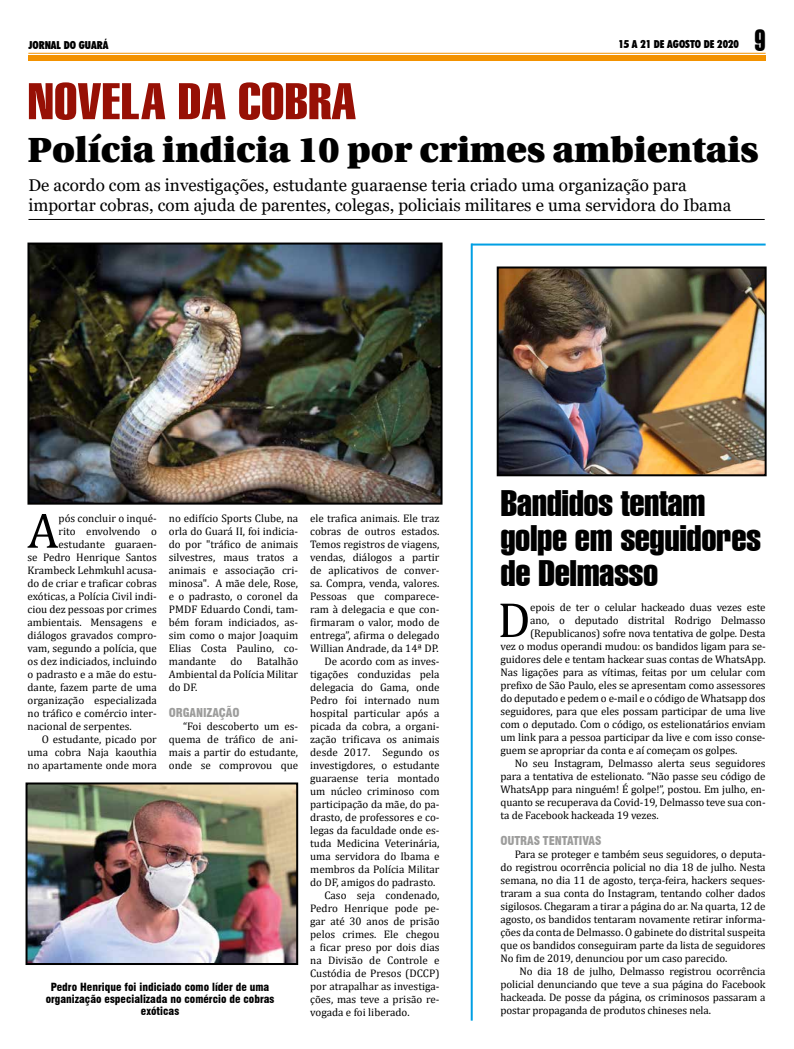
<style>
.page{position:relative;width:794px;height:1049px;background:#fff}
.page>*{position:absolute;margin:0;border:0;box-sizing:border-box;transform-origin:0 0}
.t1{font:50px "Swiss 911 BT Extra Compressed";color:#971005;scale:1.25 1}
.t2{font:50px "Cambria";color:#000}
.t3{font:36px/35px "Swiss 911 BT Extra Compressed";letter-spacing:-.01em;color:#000;scale:1.25 1}
.t4{font:900 35px "Utopia";color:#000}
.t5{font:29.6px "Swiss 911 BT Extra Compressed";color:#000}
.t6{font:17px/20px "Georgia";color:#000}
.t7{font:900 condensed 12px "Swiss 721 BT";letter-spacing:-.01em;color:#9d9d9c}
.t8{font:11px/13px "Cambria";color:#000;text-align:justify}
.t9{font:900 condensed 11px/12px "Swiss 721 BT";color:#000;text-align:center}
.t10{font:900 condensed 11px "Futura BT";color:#000}
</style>
<div class="page">
<div style="left:28px;top:55px;width:737px;height:6px;background:#f39200"></div>
<hr style="left:28px;top:53px;width:737px;height:1px;background:#f39200">
<img style="left:496px;top:266px;width:271px;height:211px">
<hr style="left:28px;top:219px;width:736px;height:1px;background:#000">
<hr style="left:471px;top:244px;width:294px;height:2px;background:#009fe3">
<hr style="left:471px;top:244px;width:2px;height:776px;background:#009fe3">
<img style="left:25px;top:782px;width:274px;height:183px">
<img style="left:27px;top:242px;width:416px;height:263px">
<p class="t10" style="left:28px;top:38px;width:82px">JORNAL DO GUARÁ</p>
<p class="t10" style="left:618px;top:37px;width:122px">15 A 21 DE AGOSTO DE 2020</p>
<h3 class="t5" style="left:754px;top:24px;width:13px">9</h3>
<h1 class="t1" style="left:28px;top:73px;width:264px">NOVELA DA COBRA</h1>
<h3 class="t4" style="left:28px;top:130px;width:732px">Polícia indicia 10 por crimes ambientais</h3>
<h3 class="t6" style="left:28px;top:175px;width:704px">De acordo com as investigações, estudante guaraense teria criado uma organização para importar cobras, com ajuda de parentes, colegas, policiais militares e uma servidora do Ibama</h3>
<h1 class="t2" style="left:27px;top:501px;width:33px">A</h1>
<p class="t8" style="left:59px;top:511px;width:100px">pós concluir o inqué-</p>
<p class="t8" style="left:59px;top:524px;width:100px">rito envolvendo o</p>
<p class="t8" style="left:59px;top:537px;width:100px">estudante guaraen-</p>
<p class="t8" style="left:28px;top:550px;width:131px">se Pedro Henrique Santos</p>
<p class="t8" style="left:28px;top:563px;width:131px">Krambeck Lehmkuhl acusa-</p>
<p class="t8" style="left:28px;top:576px;width:131px">do de criar e traficar cobras</p>
<p class="t8" style="left:28px;top:589px;width:131px">exóticas, a Polícia Civil indi-</p>
<p class="t8" style="left:28px;top:602px;width:131px">ciou dez pessoas por crimes</p>
<p class="t8" style="left:28px;top:615px;width:131px">ambientais. Mensagens e</p>
<p class="t8" style="left:28px;top:628px;width:131px">diálogos gravados compro-</p>
<p class="t8" style="left:28px;top:641px;width:131px">vam, segundo a polícia, que</p>
<p class="t8" style="left:28px;top:654px;width:131px">os dez indiciados, incluindo</p>
<p class="t8" style="left:28px;top:667px;width:131px">o padrasto e a mãe do estu-</p>
<p class="t8" style="left:28px;top:680px;width:131px">dante, fazem parte de uma</p>
<p class="t8" style="left:28px;top:693px;width:131px">organização especializada</p>
<p class="t8" style="left:28px;top:706px;width:131px">no tráfico e comércio inter-</p>
<p class="t8" style="left:28px;top:719px;width:106px">nacional de serpentes.</p>
<p class="t8" style="left:42px;top:732px;width:117px">O estudante, picado por</p>
<p class="t8" style="left:28px;top:745px;width:131px">uma cobra Naja kaouthia</p>
<p class="t8" style="left:28px;top:758px;width:131px">no apartamente onde mora</p>
<p class="t8" style="left:169px;top:511px;width:131px">no edifício Sports Clube, na orla do Guará II, foi indicia&shy;do por "tráfico de animais silvestres, maus tratos a animais e associação cri&shy;minosa". A mãe dele, Rose, e o padrasto, o coronel da PMDF Eduardo Condi, tam&shy;bém foram indiciados, as&shy;sim como o major Joaquim Elias Costa Paulino, co&shy;mandante</p>
<p class="t8" style="left:169px;top:654px;width:131px;text-indent:88px">Batalhão Ambiental da Polícia Militar do DF.</p>
<p class="t7" style="left:169px;top:705px;width:72px">ORGANIZAÇÃO</p>
<p class="t8" style="left:169px;top:719px;width:131px;text-indent:14px">“Foi descoberto um es&shy;quema de tráfico de ani&shy;mais a partir do estudante, onde se comprovou que</p>
<p class="t8" style="left:230px;top:654px;width:13px">do</p>
<p class="t9" style="left:46px;top:981px;width:230px">Pedro Henrique foi indiciado como líder de uma organização especializada no comércio de cobras exóticas</p>
<p class="t8" style="left:310px;top:511px;width:131px">ele trafica animais. Ele traz</p>
<p class="t8" style="left:310px;top:524px;width:131px">cobras de outros estados.</p>
<p class="t8" style="left:310px;top:537px;width:131px">Temos registros de viagens,</p>
<p class="t8" style="left:310px;top:550px;width:131px">vendas, diálogos a partir</p>
<p class="t8" style="left:310px;top:563px;width:131px">de aplicativos de conver-</p>
<p class="t8" style="left:310px;top:576px;width:131px">sa. Compra, venda, valores.</p>
<p class="t8" style="left:310px;top:589px;width:131px">Pessoas que comparece-</p>
<p class="t8" style="left:310px;top:602px;width:131px">ram à delegacia e que con-</p>
<p class="t8" style="left:310px;top:615px;width:131px">firmaram o valor, modo de</p>
<p class="t8" style="left:310px;top:628px;width:131px">entrega”, afirma o delegado</p>
<p class="t8" style="left:310px;top:641px;width:130px">Willian Andrade, da 14ª DP.</p>
<p class="t8" style="left:324px;top:654px;width:117px">De acordo com as inves-</p>
<p class="t8" style="left:310px;top:667px;width:131px">tigações conduzidas pela</p>
<p class="t8" style="left:310px;top:680px;width:131px">delegacia do Gama, onde</p>
<p class="t8" style="left:310px;top:693px;width:131px">Pedro foi internado num</p>
<p class="t8" style="left:310px;top:706px;width:131px">hospital particular após a</p>
<p class="t8" style="left:310px;top:719px;width:131px">picada da cobra, a organi-</p>
<p class="t8" style="left:310px;top:732px;width:131px">zação trificava os animais</p>
<p class="t8" style="left:310px;top:745px;width:131px">desde 2017. Segundo os</p>
<p class="t8" style="left:310px;top:758px;width:131px">investigdores, o estudante</p>
<p class="t8" style="left:310px;top:771px;width:131px">guaraense teria montado</p>
<p class="t8" style="left:310px;top:784px;width:131px">um núcleo criminoso com</p>
<p class="t8" style="left:310px;top:797px;width:131px">participação da mãe, do pa-</p>
<p class="t8" style="left:310px;top:810px;width:131px">drasto, de professores e co-</p>
<p class="t8" style="left:310px;top:823px;width:131px">legas da faculdade onde es-</p>
<p class="t8" style="left:310px;top:836px;width:131px">tuda Medicina Veterinária,</p>
<p class="t8" style="left:310px;top:849px;width:131px">uma servidora do Ibama e</p>
<p class="t8" style="left:310px;top:862px;width:131px">membros da Polícia Militar</p>
<p class="t8" style="left:310px;top:875px;width:127px">do DF, amigos do padrasto.</p>
<p class="t8" style="left:324px;top:888px;width:117px">Caso seja condenado,</p>
<p class="t8" style="left:310px;top:901px;width:131px">Pedro Henrique pode pe-</p>
<p class="t8" style="left:310px;top:914px;width:131px">gar até 30 anos de prisão</p>
<p class="t8" style="left:310px;top:927px;width:131px">pelos crimes. Ele chegou</p>
<p class="t8" style="left:310px;top:940px;width:131px">a ficar preso por dois dias</p>
<p class="t8" style="left:310px;top:953px;width:131px">na Divisão de Controle e</p>
<p class="t8" style="left:310px;top:966px;width:131px">Custódia de Presos (DCCP)</p>
<p class="t8" style="left:310px;top:979px;width:131px">por atrapalhar as investiga-</p>
<p class="t8" style="left:310px;top:992px;width:131px">ções, mas teve a prisão re-</p>
<p class="t8" style="left:310px;top:1005px;width:101px">vogada e foi liberado.</p>
<h2 class="t3" style="left:500px;top:486px;width:210px">Bandidos tentam golpe em seguidores de Delmasso</h2>
<h1 class="t2" style="left:497px;top:590px;width:35px">D</h1>
<p class="t8" style="left:530px;top:601px;width:237px">epois de ter o celular hackeado duas vezes este</p>
<p class="t8" style="left:530px;top:614px;width:237px">ano, o deputado distrital Rodrigo Delmasso</p>
<p class="t8" style="left:530px;top:627px;width:237px">(Republicanos) sofre nova tentativa de golpe. Desta</p>
<p class="t8" style="left:500px;top:640px;width:267px">vez o modus operandi mudou: os bandidos ligam para se-</p>
<p class="t8" style="left:500px;top:653px;width:267px">guidores dele e tentam hackear suas contas de WhatsApp.</p>
<p class="t8" style="left:500px;top:666px;width:266px">Nas ligações para as vítimas, feitas por um celular com</p>
<p class="t8" style="left:500px;top:679px;width:267px">prefixo de São Paulo, eles se apresentam como assessores</p>
<p class="t8" style="left:500px;top:692px;width:267px">do deputado e pedem o e-mail e o código de Whatsapp dos</p>
<p class="t8" style="left:500px;top:705px;width:267px">seguidores, para que eles possam participar de uma live</p>
<p class="t8" style="left:500px;top:718px;width:267px">com o deputado. Com o código, os estelionatários enviam</p>
<p class="t8" style="left:500px;top:731px;width:267px">um link para a pessoa participar da live e com isso conse-</p>
<p class="t8" style="left:500px;top:744px;width:238px">guem se apropriar da conta e aí começam os golpes.</p>
<p class="t8" style="left:514px;top:757px;width:252px">No seu Instagram, Delmasso alerta seus seguidores</p>
<p class="t8" style="left:500px;top:770px;width:267px">para a tentativa de estelionato. “Não passe seu código de</p>
<p class="t8" style="left:500px;top:783px;width:267px">WhatsApp para ninguém! É golpe!”, postou. Em julho, en-</p>
<p class="t8" style="left:500px;top:796px;width:267px">quanto se recuperava da Covid-19, Delmasso teve sua con-</p>
<p class="t8" style="left:500px;top:809px;width:160px">ta de Facebook hackeada 19 vezes.</p>
<p class="t7" style="left:500px;top:833px;width:102px">OUTRAS TENTATIVAS</p>
<p class="t8" style="left:500px;top:848px;width:267px;text-indent:14px">Para se proteger e também seus seguidores, o deputa&shy;do registrou ocorrência policial no dia 18 de julho. Nesta semana, no dia 11 de agosto, terça-feira, hackers seques&shy;traram a sua conta do Instagram, tentando colher dados sigilosos. Chegaram a tirar a página do ar. Na quarta, 12 de agosto, os bandidos tentaram novamente retirar informa&shy;ções da conta de Delmasso. O gabinete do distrital suspeita que os bandidos conseguiram parte da lista de seguidores No fim de 2019, denunciou por um caso parecido.</p>
<p class="t8" style="left:500px;top:965px;width:267px;text-indent:19px">No dia 18 de julho, Delmasso registrou ocorrência policial denunciando que teve a sua página do Facebook hackeada. De posse da página, os criminosos passaram a postar propaganda de produtos chineses nela.</p>
</div>
